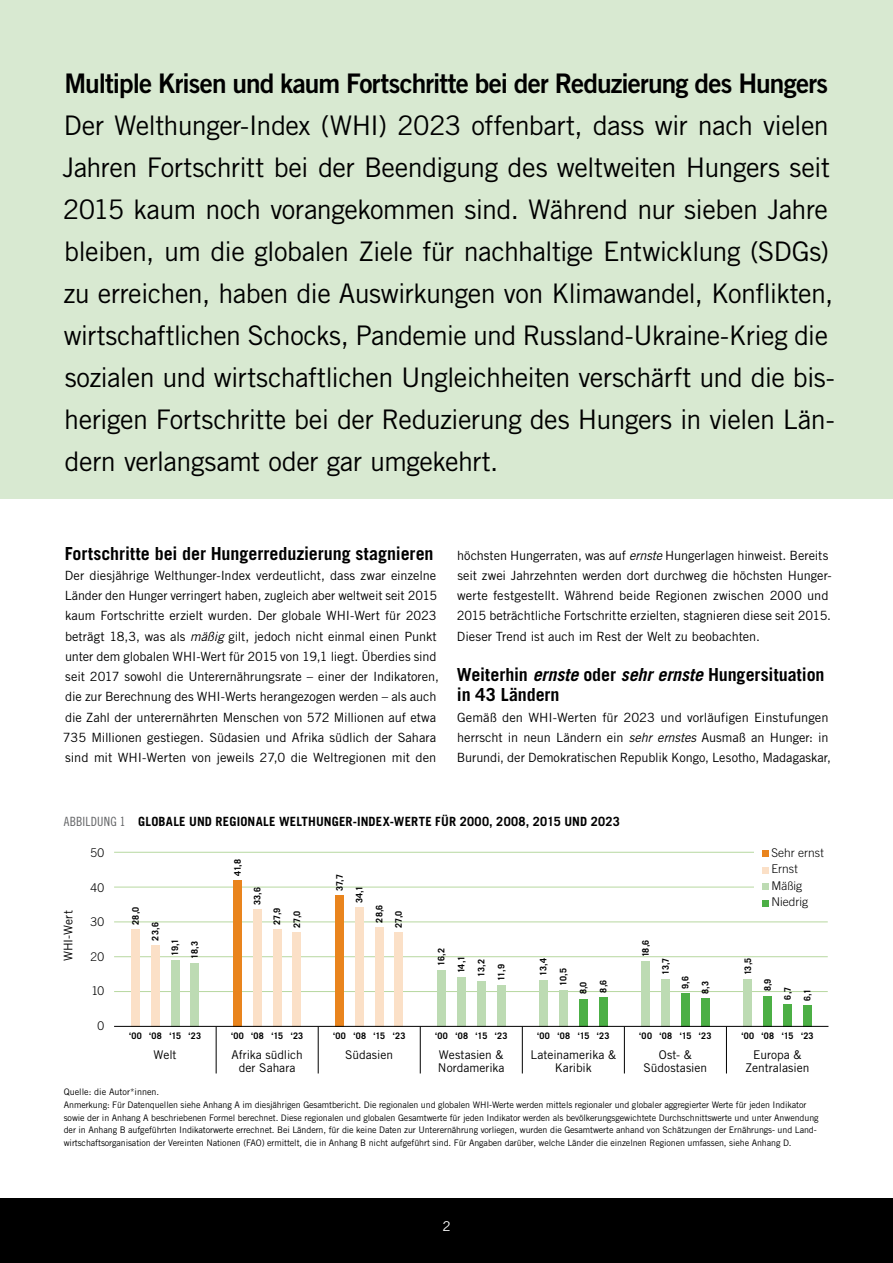
<style>
.page{position:relative;width:893px;height:1263px;background:#fff}
.page>*{position:absolute;margin:0;border:0;box-sizing:border-box;transform-origin:0 0}
.t1{font:27px/42px "Trade Gothic LT Std";letter-spacing:-.025em;color:#000}
.t2{font:27px "Trade Gothic LT Std Bd 2";letter-spacing:-.03em;color:#000}
.t3{font:700 18px/20.2px "Trade Gothic LT Std";letter-spacing:-.005em;color:#000}
.t4{font:13.5px "Trade Gothic LT Std";color:#fff}
.t5{font:12.75px/20.2px "Trade Gothic LT Std";letter-spacing:-.005em;color:#000}
.t6{font:700 12.75px "Trade Gothic LT Std";letter-spacing:.015em;color:#000}
.t7{font:12px/13.5px "Trade Gothic LT Std";color:#000;text-align:center}
.t8{font:300 12px/16.5px "Trade Gothic LT Std";letter-spacing:.005em;color:#000}
.t9{font:9px/12.8px "Trade Gothic LT Std";letter-spacing:-.01em;color:#000}
.t10{font:700 9px/19.6px "Trade Gothic LT Std";letter-spacing:.03em;color:#000}
.s1{font-style:italic}
.s2{font-family:"Trade Gothic LT Std Cn 18";font-weight:400;color:#636466}
</style>
<div class="page">
<div style="left:0;top:0;width:893px;height:499px;background:#d8e9d1"></div>
<hr style="left:114px;top:921px;width:714px;height:1px;background:#b7d8a0">
<hr style="left:114px;top:991px;width:714px;height:1px;background:#b7d8a0">
<hr style="left:114px;top:887px;width:714px;height:1px;background:#b7d8a0">
<hr style="left:114px;top:956px;width:714px;height:1px;background:#b7d8a0">
<hr style="left:114px;top:852px;width:714px;height:1px;background:#b7d8a0">
<div style="left:754px;top:840px;width:103px;height:75px;background:#fff"></div>
<svg style="left:762px;top:851px;width:6px;height:6px"></svg>
<svg style="left:762px;top:867px;width:6px;height:6px"></svg>
<svg style="left:762px;top:884px;width:6px;height:6px"></svg>
<svg style="left:762px;top:900px;width:6px;height:6px"></svg>
<div style="left:335px;top:895px;width:9px;height:132px;background:#e9841d"></div>
<div style="left:355px;top:908px;width:9px;height:119px;background:#fbe0c7"></div>
<div style="left:375px;top:927px;width:8px;height:100px;background:#fbe0c7"></div>
<div style="left:394px;top:932px;width:9px;height:95px;background:#fbe0c7"></div>
<div style="left:641px;top:961px;width:9px;height:66px;background:#bddbb3"></div>
<div style="left:661px;top:979px;width:9px;height:48px;background:#bddbb3"></div>
<div style="left:681px;top:993px;width:9px;height:34px;background:#4caf45"></div>
<div style="left:701px;top:998px;width:8px;height:29px;background:#4caf45"></div>
<div style="left:539px;top:980px;width:9px;height:47px;background:#bddbb3"></div>
<div style="left:559px;top:990px;width:9px;height:37px;background:#bddbb3"></div>
<div style="left:579px;top:999px;width:9px;height:28px;background:#4caf45"></div>
<div style="left:599px;top:997px;width:9px;height:30px;background:#4caf45"></div>
<div style="left:743px;top:980px;width:9px;height:47px;background:#bddbb3"></div>
<div style="left:783px;top:1004px;width:9px;height:23px;background:#4caf45"></div>
<div style="left:803px;top:1005px;width:8px;height:22px;background:#4caf45"></div>
<div style="left:763px;top:996px;width:9px;height:31px;background:#4caf45"></div>
<div style="left:437px;top:970px;width:9px;height:57px;background:#bddbb3"></div>
<div style="left:457px;top:978px;width:9px;height:49px;background:#bddbb3"></div>
<div style="left:477px;top:981px;width:8px;height:46px;background:#bddbb3"></div>
<div style="left:497px;top:985px;width:8px;height:42px;background:#bddbb3"></div>
<div style="left:253px;top:909px;width:9px;height:118px;background:#fbe0c7"></div>
<div style="left:273px;top:929px;width:8px;height:98px;background:#fbe0c7"></div>
<div style="left:293px;top:932px;width:8px;height:95px;background:#fbe0c7"></div>
<div style="left:233px;top:880px;width:9px;height:147px;background:#e9841d"></div>
<div style="left:151px;top:945px;width:9px;height:82px;background:#fbe0c7"></div>
<div style="left:171px;top:960px;width:8px;height:67px;background:#bddbb3"></div>
<div style="left:190px;top:963px;width:9px;height:64px;background:#bddbb3"></div>
<div style="left:131px;top:929px;width:9px;height:98px;background:#fbe0c7"></div>
<hr style="left:114px;top:1026px;width:714px;height:1px;background:#000">
<hr style="left:726px;top:1027px;width:1px;height:46px;background:#000">
<hr style="left:624px;top:1027px;width:1px;height:46px;background:#000">
<hr style="left:522px;top:1027px;width:1px;height:46px;background:#000">
<hr style="left:420px;top:1027px;width:1px;height:46px;background:#000">
<hr style="left:318px;top:1027px;width:1px;height:46px;background:#000">
<hr style="left:216px;top:1027px;width:1px;height:46px;background:#000">
<div style="left:0;top:1198px;width:893px;height:65px;background:#000"></div>
<h1 class="t2" style="left:64px;top:67px;width:765px">Multiple Krisen und kaum Fortschritte bei der Reduzierung des Hungers</h1>
<p class="t1" style="left:62px;top:104px;width:774px">Der Welthunger-Index (WHI) 2023 offenbart, dass wir nach vielen Jahren Fortschritt bei der Beendigung des weltweiten Hungers seit 2015 kaum noch vorangekommen sind. Während nur sieben Jahre bleiben, um die globalen Ziele für nachhaltige Entwicklung (SDGs) zu erreichen, haben die Auswirkungen von Klimawandel, Konflikten, wirtschaftlichen Schocks, Pandemie und Russland-Ukraine-Krieg die sozialen und wirtschaftlichen Ungleichheiten verschärft und die bis&shy;herigen Fortschritte bei der Reduzierung des Hungers in vielen Län&shy;dern verlangsamt oder gar umgekehrt.</p>
<h2 class="t3" style="left:65px;top:543px;width:370px">Fortschritte bei der Hungerreduzierung stagnieren</h2>
<p class="t5" style="left:63px;top:565px;width:378px">Der diesjährige Welthunger-Index verdeutlicht, dass zwar einzelne Länder den Hunger verringert haben, zugleich aber weltweit seit 2015 kaum Fortschritte erzielt wurden. Der globale WHI-Wert für 2023 beträgt 18,3, was als <span class="s1">mäßig</span> gilt, jedoch nicht einmal einen Punkt unter dem globalen WHI-Wert für 2015 von 19,1 liegt. Überdies sind seit 2017 sowohl die Unterernährungsrate – einer der Indikatoren, die zur Berechnung des WHI-Werts herangezogen werden – als auch die Zahl der unterernährten Menschen von 572 Millionen auf etwa 735 Millionen gestiegen. Südasien und Afrika südlich der Sahara sind mit WHI-Werten von jeweils 27,0 die Weltregionen mit den</p>
<p class="t5" style="left:457px;top:545px;width:377px">höchsten Hungerraten, was auf <span class="s1">ernste</span> Hungerlagen hinweist. Bereits seit zwei Jahrzehnten werden dort durchweg die höchsten Hunger&shy;werte festgestellt. Während beide Regionen zwischen 2000 und 2015 beträchtliche Fortschritte erzielten, stagnieren diese seit 2015.<br>Dieser Trend ist auch im Rest der Welt zu beobachten.</p>
<h2 class="t3" style="left:457px;top:664px;width:369px">Weiterhin <span class="s1">ernste</span> oder <span class="s1">sehr ernste</span> Hungersituation in 43 Ländern</h2>
<p class="t5" style="left:457px;top:707px;width:376px">Gemäß den WHI-Werten für 2023 und vorläufigen Einstufungen herrscht in neun Ländern ein <span class="s1">sehr ernstes</span> Ausmaß an Hunger: in<br>Burundi, der Demokratischen Republik Kongo, Lesotho, Madagaskar,</p>
<p class="t6" style="left:64px;top:814px;width:558px"><span class="s2">ABBILDUNG 1</span> GLOBALE UND REGIONALE WELTHUNGER-INDEX-WERTE FÜR 2000, 2008, 2015 UND 2023</p>
<p class="t7" style="left:61px;top:961px;width:52px;rotate:-90deg">WHI-Wert</p>
<p class="t8" style="left:91px;top:844px;width:15px">50</p>
<p class="t8" style="left:90px;top:879px;width:15px">40</p>
<p class="t8" style="left:91px;top:913px;width:15px">30</p>
<p class="t8" style="left:91px;top:948px;width:15px">20</p>
<p class="t8" style="left:91px;top:982px;width:14px">10</p>
<p class="t8" style="left:98px;top:1017px;width:8px">0</p>
<p class="t10" style="left:126px;top:925px;width:20px;rotate:-90deg">28,0</p>
<p class="t10" style="left:145px;top:940px;width:20px;rotate:-90deg">23,6</p>
<p class="t10" style="left:165px;top:956px;width:18px;rotate:-90deg">19,1</p>
<p class="t10" style="left:185px;top:959px;width:19px;rotate:-90deg">18,3</p>
<p class="t10" style="left:129px;top:1026px;width:74px">‘00 ‘08 ‘15 ‘23</p>
<p class="t7" style="left:154px;top:1047px;width:25px">Welt</p>
<p class="t10" style="left:228px;top:876px;width:19px;rotate:-90deg">41,8</p>
<p class="t10" style="left:247px;top:905px;width:20px;rotate:-90deg">33,6</p>
<p class="t10" style="left:267px;top:928px;width:22px;text-align:center;rotate:-90deg">27,9<br>27,0</p>
<p class="t10" style="left:330px;top:903px;width:31px;text-indent:12px;rotate:-90deg">37,7<br>34,1</p>
<p class="t10" style="left:369px;top:928px;width:25px;text-indent:6px;rotate:-90deg">28,6<br>27,0</p>
<p class="t10" style="left:231px;top:1026px;width:74px">‘00 ‘08 ‘15 ‘23</p>
<p class="t7" style="left:232px;top:1047px;width:73px">Afrika südlich der Sahara</p>
<p class="t10" style="left:333px;top:1026px;width:74px">‘00 ‘08 ‘15 ‘23</p>
<p class="t7" style="left:345px;top:1047px;width:49px">Südasien</p>
<p class="t10" style="left:431px;top:966px;width:19px;rotate:-90deg">16,2</p>
<p class="t10" style="left:451px;top:973px;width:19px;rotate:-90deg">14,1</p>
<p class="t10" style="left:471px;top:977px;width:19px;rotate:-90deg">13,2</p>
<p class="t10" style="left:491px;top:981px;width:18px;rotate:-90deg">11,9</p>
<p class="t10" style="left:533px;top:976px;width:19px;rotate:-90deg">13,4</p>
<p class="t10" style="left:553px;top:986px;width:19px;rotate:-90deg">10,5</p>
<p class="t10" style="left:573px;top:994px;width:14px;rotate:-90deg">8,0</p>
<p class="t10" style="left:593px;top:992px;width:14px;rotate:-90deg">8,6</p>
<p class="t10" style="left:435px;top:1026px;width:74px">‘00 ‘08 ‘15 ‘23</p>
<p class="t10" style="left:537px;top:1026px;width:74px">‘00 ‘08 ‘15 ‘23</p>
<p class="t7" style="left:438px;top:1047px;width:68px;text-align:left">Westasien &amp;<br>Nordamerika</p>
<p class="t7" style="left:531px;top:1047px;width:87px">Lateinamerika &amp;<br>Karibik</p>
<p class="t10" style="left:636px;top:957px;width:19px;rotate:-90deg">18,6</p>
<p class="t10" style="left:656px;top:975px;width:19px;rotate:-90deg">13,7</p>
<p class="t10" style="left:675px;top:989px;width:14px;rotate:-90deg">9,6</p>
<p class="t10" style="left:695px;top:994px;width:14px;rotate:-90deg">8,3</p>
<p class="t10" style="left:639px;top:1026px;width:74px">‘00 ‘08 ‘15 ‘23</p>
<p class="t7" style="left:644px;top:1047px;width:65px">Ost- &amp;<br>Südostasien</p>
<p class="t8" style="left:771px;top:844px;width:54px">Sehr ernst<br>Ernst<br>Mäßig<br>Niedrig</p>
<p class="t10" style="left:738px;top:975px;width:19px;rotate:-90deg">13,5</p>
<p class="t10" style="left:758px;top:991px;width:14px;rotate:-90deg">8,9</p>
<p class="t10" style="left:777px;top:1001px;width:16px;rotate:-90deg">6,7<br>6,1</p>
<p class="t10" style="left:741px;top:1026px;width:74px">‘00 ‘08 ‘15 ‘23</p>
<p class="t7" style="left:746px;top:1047px;width:65px">Europa &amp;<br>Zentralasien</p>
<p class="t9" style="left:64px;top:1085px;width:756px">Quelle: die Autor*innen.<br>Anmerkung: Für Datenquellen siehe Anhang A im diesjährigen Gesamtbericht. Die regionalen und globalen WHI-Werte werden mittels regionaler und globaler aggregierter Werte für jeden Indikator sowie der in Anhang A beschriebenen Formel berechnet. Diese regionalen und globalen Gesamtwerte für jeden Indikator werden als bevölkerungsgewichtete Durchschnittswerte und unter Anwendung der in Anhang B aufgeführten Indikatorwerte errechnet. Bei Ländern, für die keine Daten zur Unterernährung vorliegen, wurden die Gesamtwerte anhand von Schätzungen der Ernährungs- und Land&shy;wirtschaftsorganisation der Vereinten Nationen (FAO) ermittelt, die in Anhang B nicht aufgeführt sind. Für Angaben darüber, welche Länder die einzelnen Regionen umfassen, siehe Anhang D.</p>
<p class="t4" style="left:442px;top:1218px;width:10px">2</p>
</div>
